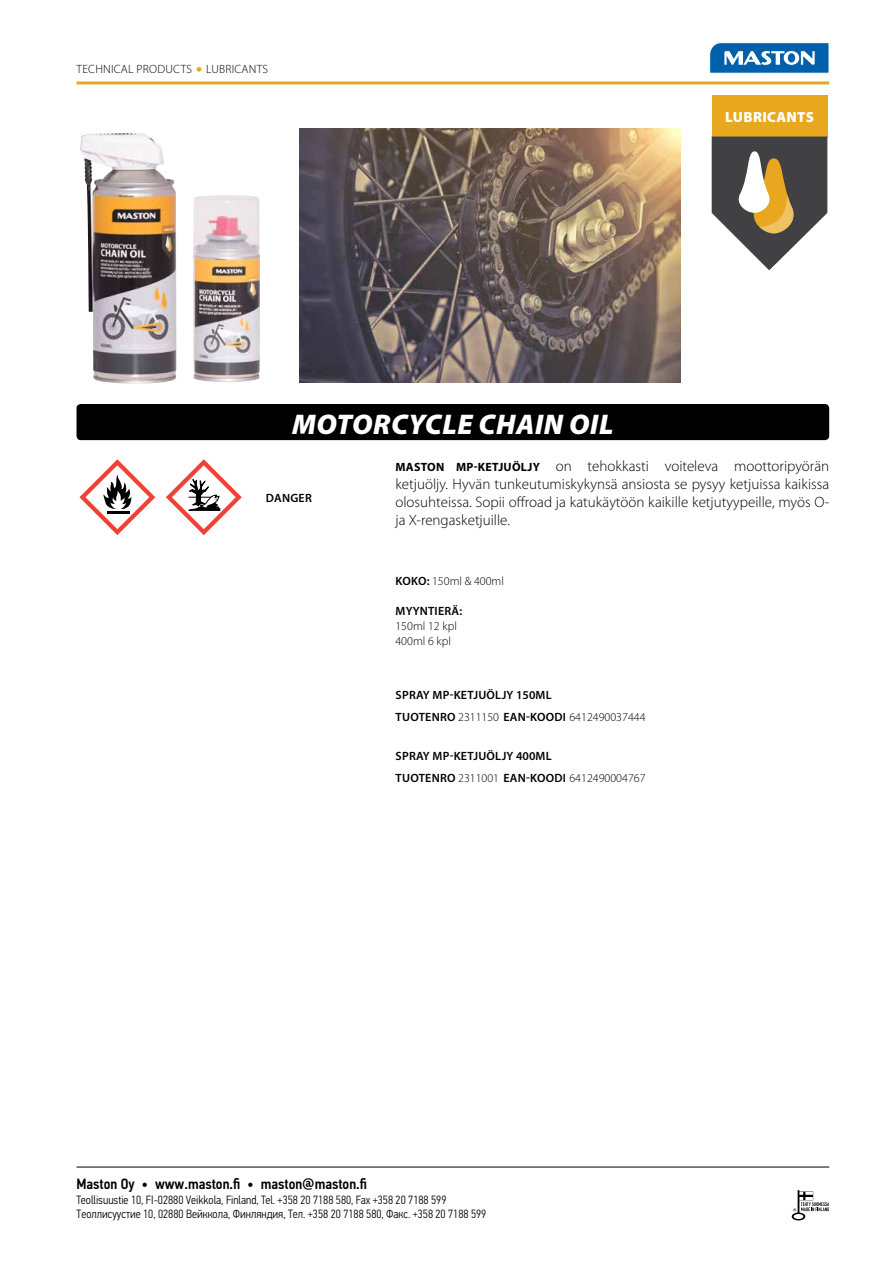
<style>
.page{position:relative;width:893px;height:1263px;background:#fff}
.page>*{position:absolute;margin:0;border:0;box-sizing:border-box;transform-origin:0 0}
.t1{font:italic 900 28.5px "Myriad Pro";letter-spacing:.02em;color:#fff}
.t2{font:300 15px/18px "Myriad Pro";color:#000;text-align:justify}
.t3{font:500 15px "PF Din Text Cond Pro";color:#000}
.t4{font:900 14.7px "Myriad Pro";letter-spacing:.02em;color:#fff}
.t5{font:300 12px/14.4px "PF Din Text Cond Pro";color:#000}
.t6{font:600 12px/22.6px "Myriad Pro";letter-spacing:.02em;color:#000}
.t7{font:300 12px/15px "Myriad Pro";color:#000}
.t8{font:300 12px "Myriad Pro";letter-spacing:.02em;color:#000}
.s1{font-weight:700;font-size:18px;color:#e9a720}
.s2{font-weight:700;font-size:12px}
.s3{font-weight:600}
.s4{font-weight:300}
</style>
<div class="page">
<svg style="left:792px;top:1190px;width:37px;height:30px"></svg>
<hr style="left:77px;top:1167px;width:752px;height:1px;background:#000">
<hr style="left:77px;top:81px;width:752px;height:3px;background:#e9a720">
<svg style="left:709px;top:42px;width:120px;height:32px"></svg>
<div style="left:712px;top:95px;width:115px;height:42px;background:#e9a720"></div>
<svg style="left:712px;top:137px;width:115px;height:133px"></svg>
<div style="left:77px;top:404px;width:752px;height:36px;background:#000;border-radius:4px"></div>
<img style="left:193px;top:195px;width:67px;height:187px">
<img style="left:80px;top:133px;width:97px;height:251px">
<svg style="left:79px;top:459px;width:76px;height:76px"></svg>
<svg style="left:166px;top:459px;width:76px;height:76px"></svg>
<img style="left:299px;top:128px;width:381px;height:255px">
<p class="t8" style="left:77px;top:62px;width:193px">TECHNICAL PRODUCTS <span class="s1">•</span> LUBRICANTS</p>
<p class="t4" style="left:725px;top:108px;width:90px">LUBRICANTS</p>
<h1 class="t1" style="left:292px;top:405px;width:323px">MOTORCYCLE CHAIN OIL</h1>
<p class="t6" style="left:266px;top:487px;width:47px">DANGER</p>
<p class="t2" style="left:395px;top:456px;width:435px"><span class="s2">MASTON MP-KETJUÖLJY</span> on tehokkasti voiteleva moottoripyörän ketjuöljy. Hyvän tunkeutumiskykynsä ansiosta se pysyy ketjuissa kaikissa olosuhteissa. Sopii offroad ja katukäytöön kaikille ketjutyypeille, myös O&shy;ja X-rengasketjuille.</p>
<p class="t7" style="left:396px;top:574px;width:110px"><span class="s3">KOKO:</span> 150ml &amp; 400ml</p>
<p class="t6" style="left:396px;top:599px;width:68px">MYYNTIERÄ:</p>
<p class="t7" style="left:395px;top:619px;width:63px">150ml 12 kpl<br>400ml 6 kpl</p>
<p class="t6" style="left:396px;top:683px;width:251px">SPRAY MP-KETJUÖLJY 150ML<br>TUOTENRO <span class="s4">2311150</span> EAN-KOODI <span class="s4">6412490037444</span></p>
<p class="t6" style="left:396px;top:744px;width:251px">SPRAY MP-KETJUÖLJY 400ML<br>TUOTENRO <span class="s4">2311001</span> EAN-KOODI <span class="s4">6412490004767</span></p>
<p class="t3" style="left:77px;top:1175px;width:292px">Maston Oy • www.maston.fi • maston@maston.fi</p>
<p class="t5" style="left:77px;top:1192px;width:411px">Teollisuustie 10, FI-02880 Veikkola, Finland, Tel. +358 20 7188 580, Fax +358 20 7188 599<br>Tеоллисуустие 10, 02880 Вейккола, Финляндия, Тел. +358 20 7188 580, Факс. +358 20 7188 599</p>
</div>
